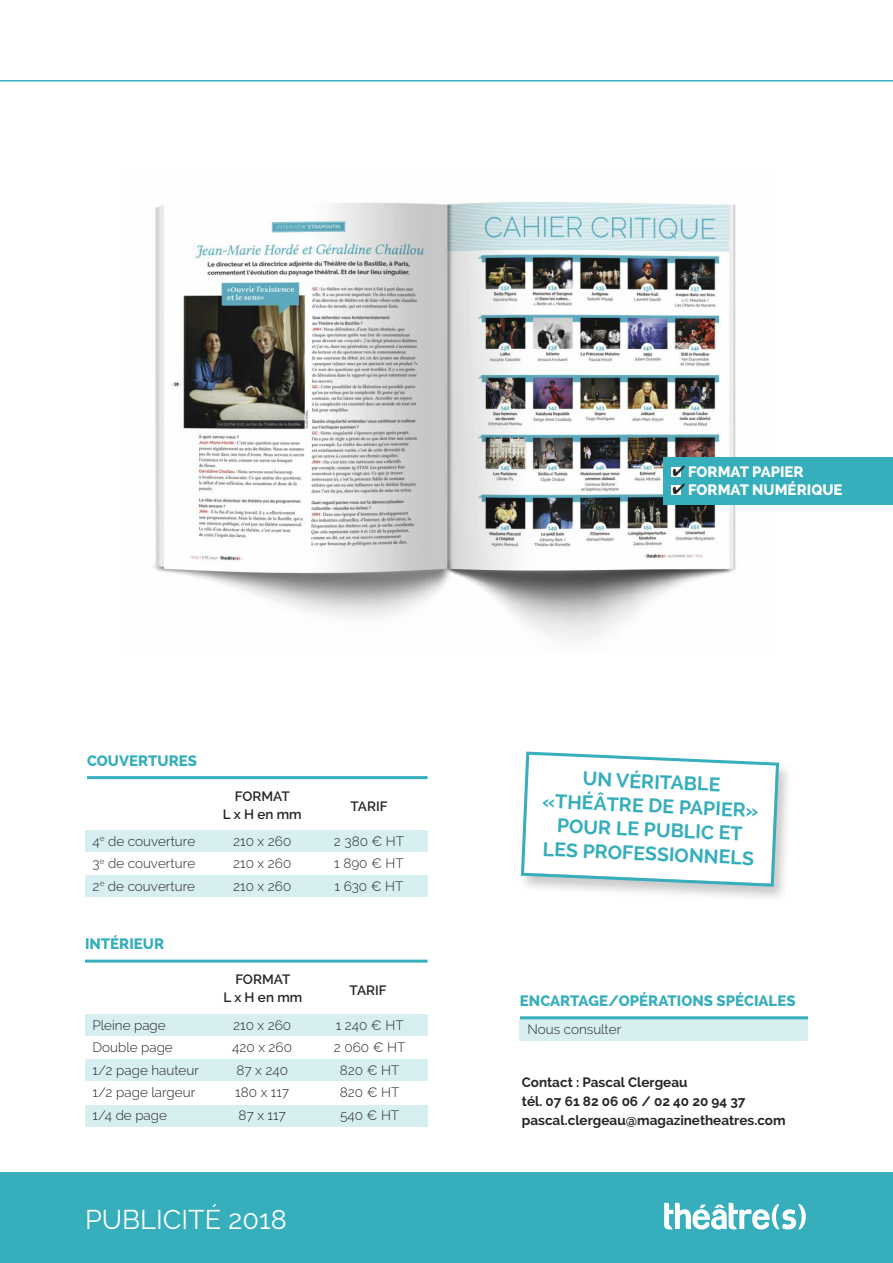
<style>
.page{position:relative;width:893px;height:1263px;background:#fff}
.page>*{position:absolute;margin:0;border:0;box-sizing:border-box;transform-origin:0 0}
.t1{font:27px "Raleway";color:#fff}
.t2{font:700 19.5px/24px "Raleway";color:#36aebc;text-align:center}
.t3{font:800 15px "Raleway";color:#36aebc}
.t4{font:800 15px "Raleway";color:#fff}
.t5{font:300 13.5px "Raleway";color:#272526}
.t6{font:700 13.5px/19px "Raleway";color:#272526}
.t7{font:600 13.5px/18px "Raleway";color:#272526;text-align:center}
.s1{color:#272526}
</style>
<div class="page">
<div style="left:0;top:1172px;width:893px;height:91px;background:#36aebc"></div>
<hr style="left:0;top:80px;width:893px;height:2px;background:#36aebc">
<svg style="left:664px;top:1203px;width:142px;height:26px"></svg>
<div style="left:85px;top:1015px;width:343px;height:21px;background:#d7eff1"></div>
<div style="left:85px;top:1060px;width:343px;height:21px;background:#d7eff1"></div>
<div style="left:85px;top:1106px;width:343px;height:21px;background:#d7eff1"></div>
<hr style="left:85px;top:960px;width:343px;height:3px;background:#36aebc">
<img style="left:153px;top:202px;width:619px;height:437px">
<div style="left:663px;top:457px;width:230px;height:47px;background:#36aebc"></div>
<div style="left:671px;top:467px;width:10px;height:10px;background:#fff"></div>
<div style="left:671px;top:485px;width:10px;height:10px;background:#fff"></div>
<div style="left:520px;top:1019px;width:288px;height:21px;background:#d7eff1"></div>
<hr style="left:520px;top:1016px;width:288px;height:3px;background:#36aebc">
<div style="left:85px;top:830px;width:343px;height:22px;background:#d7eff1"></div>
<div style="left:85px;top:875px;width:343px;height:22px;background:#d7eff1"></div>
<hr style="left:87px;top:776px;width:341px;height:3px;background:#36aebc">
<svg style="left:520px;top:751px;width:261px;height:137px"></svg>
<p class="t3" style="left:87px;top:755px;width:111px">COUVERTURES</p>
<p class="t7" style="left:223px;top:788px;width:80px">FORMAT<br>LxHenmm</p>
<p class="t7" style="left:351px;top:799px;width:39px">TARIF</p>
<p class="t5" style="left:93px;top:836px;width:104px">4<sup>e</sup> de couverture</p>
<p class="t5" style="left:233px;top:836px;width:60px">210 x 260</p>
<p class="t5" style="left:334px;top:836px;width:72px">2 380 € ht</p>
<p class="t5" style="left:93px;top:858px;width:104px">3<sup>e</sup> de couverture</p>
<p class="t5" style="left:233px;top:858px;width:60px">210 x 260</p>
<p class="t5" style="left:334px;top:858px;width:71px">1 890 € ht</p>
<p class="t5" style="left:93px;top:881px;width:104px">2<sup>e</sup> de couverture</p>
<p class="t5" style="left:233px;top:881px;width:60px">210 x 260</p>
<p class="t5" style="left:335px;top:881px;width:70px">1 630 € ht</p>
<p class="t3" style="left:85px;top:938px;width:81px">INTÉRIEUR</p>
<p class="t7" style="left:223px;top:972px;width:80px">FORMAT<br>LxHenmm</p>
<p class="t7" style="left:350px;top:982px;width:39px">TARIF</p>
<p class="t5" style="left:93px;top:1020px;width:75px">Pleine page</p>
<p class="t5" style="left:233px;top:1020px;width:60px">210 x 260</p>
<p class="t5" style="left:336px;top:1020px;width:69px">1 240 € ht</p>
<p class="t5" style="left:93px;top:1042px;width:82px">double page</p>
<p class="t5" style="left:232px;top:1042px;width:61px">420 x 260</p>
<p class="t5" style="left:334px;top:1042px;width:73px">2 060 € ht</p>
<p class="t5" style="left:93px;top:1065px;width:108px">1/2 page hauteur</p>
<p class="t5" style="left:236px;top:1065px;width:53px">87 x 240</p>
<p class="t5" style="left:340px;top:1065px;width:61px">820 € ht</p>
<p class="t5" style="left:93px;top:1087px;width:104px">1/2 page largeur</p>
<p class="t5" style="left:235px;top:1087px;width:55px">180 x 117</p>
<p class="t5" style="left:340px;top:1087px;width:61px">820 € ht</p>
<p class="t5" style="left:93px;top:1110px;width:76px">1/4 de page</p>
<p class="t5" style="left:239px;top:1110px;width:49px">87 x 117</p>
<p class="t5" style="left:340px;top:1110px;width:61px">540 € ht</p>
<h1 class="t1" style="left:85px;top:1209px;width:203px">PUBLICITÉ 2018</h1>
<p class="t4" style="left:672px;top:466px;width:133px"><span class="s1">✔</span> FORMAT PAPIER</p>
<p class="t4" style="left:672px;top:484px;width:172px"><span class="s1">✔</span> FORMAT NUMÉRIQUE</p>
<h2 class="t2" style="left:544px;top:766px;width:218px;rotate:3deg">UN VÉRITABLE «THÉÂTRE DE PAPIER»<br>POUR LE PUBLIC ET<br>LES PROFESSIONNELS</h2>
<p class="t3" style="left:520px;top:995px;width:277px">ENCARTAGE/OPÉRATIONS SPÉCIALES</p>
<p class="t5" style="left:527px;top:1024px;width:95px">nous consulter</p>
<p class="t6" style="left:522px;top:1073px;width:265px">Contact : Pascal Clergeau<br>tél. 07 61 82 06 06 / 02 40 20 94 37 pascal.clergeau@magazinetheatres.com</p>
</div>
